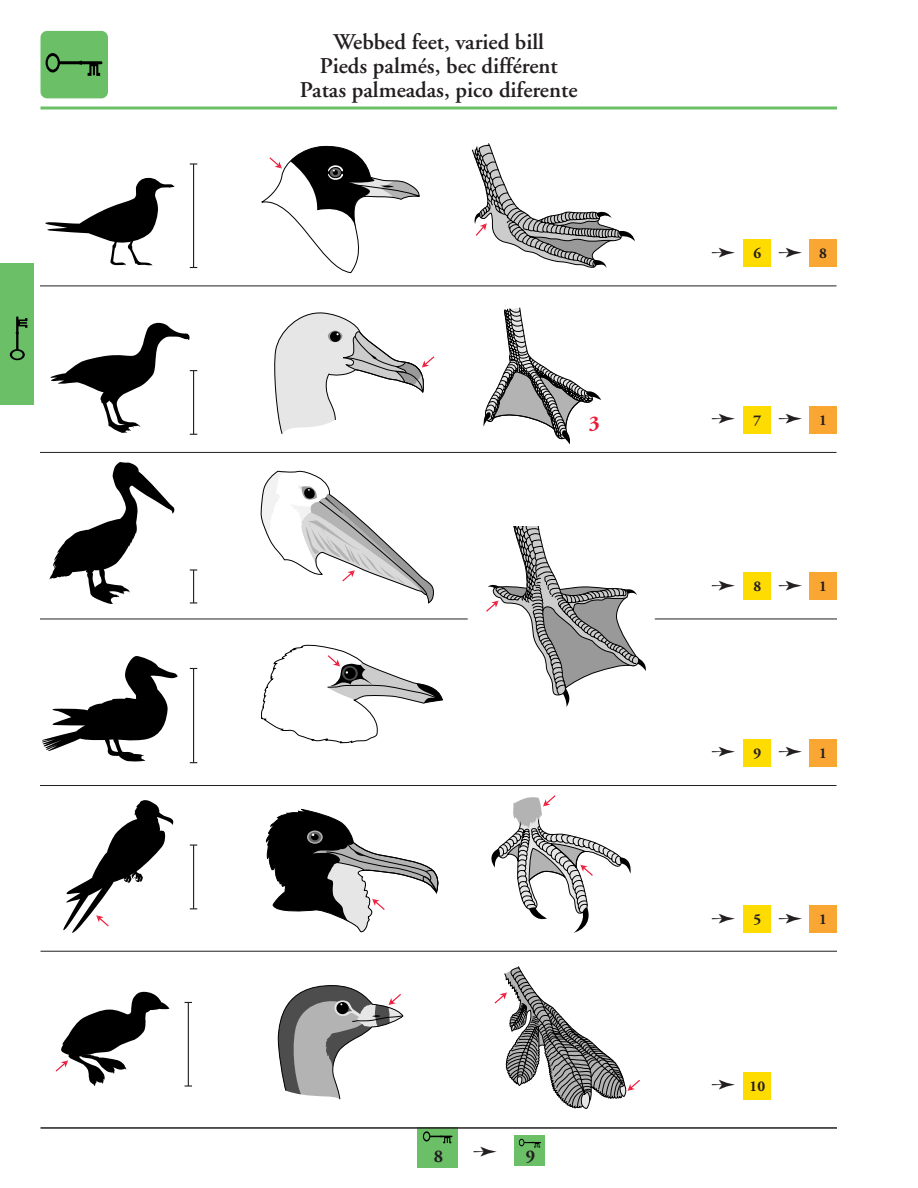
<style>
.page{position:relative;width:918px;height:1188px;background:#fff}
.page>*{position:absolute;margin:0;border:0;box-sizing:border-box;transform-origin:0 0}
.t1{font:600 22.5px/24px "Adobe Garamond";color:#231f20;text-align:center}
.t2{font:700 21px "Adobe Garamond";color:#ed1a3a}
.t3{font:700 18px "Adobe Garamond";color:#231f20}
.t4{font:700 15px "Adobe Garamond";color:#231f20}
</style>
<div class="page">
<div style="left:0;top:263px;width:34px;height:142px;background:#6bc067"></div>
<svg style="left:10px;top:316px;width:18px;height:44px"></svg>
<div style="left:417px;top:1127px;width:41px;height:41px;background:#6bc067"></div>
<svg style="left:423px;top:1131px;width:30px;height:12px"></svg>
<svg style="left:40px;top:106px;width:797px;height:4px;background:#8fcf8c"></svg>
<div style="left:515px;top:1136px;width:30px;height:30px;background:#6bc067"></div>
<svg style="left:519px;top:1139px;width:22px;height:9px"></svg>
<div style="left:40px;top:31px;width:68px;height:67px;background:#6bc067;border-radius:7px"></div>
<svg style="left:46px;top:53px;width:57px;height:23px"></svg>
<hr style="left:40px;top:1127px;width:797px;height:2px;background:#231f20">
<hr style="left:40px;top:951px;width:797px;height:1px;background:#231f20">
<div style="left:743px;top:906px;width:28px;height:27px;background:#ffdc01"></div>
<div style="left:809px;top:906px;width:28px;height:27px;background:#faa633"></div>
<div style="left:743px;top:739px;width:28px;height:27px;background:#ffdc01"></div>
<div style="left:743px;top:573px;width:28px;height:27px;background:#ffdc01"></div>
<div style="left:809px;top:573px;width:28px;height:27px;background:#faa633"></div>
<div style="left:809px;top:739px;width:28px;height:27px;background:#faa633"></div>
<div style="left:743px;top:406px;width:28px;height:27px;background:#ffdc01"></div>
<div style="left:809px;top:406px;width:28px;height:27px;background:#faa633"></div>
<div style="left:743px;top:240px;width:28px;height:27px;background:#ffdc01"></div>
<div style="left:809px;top:240px;width:28px;height:27px;background:#faa633"></div>
<div style="left:743px;top:1072px;width:28px;height:27px;background:#ffdc01"></div>
<svg style="left:55px;top:992px;width:114px;height:94px"></svg>
<svg style="left:277px;top:985px;width:127px;height:115px"></svg>
<svg style="left:494px;top:966px;width:146px;height:143px"></svg>
<hr style="left:188px;top:1002px;width:1px;height:84px;background:#231f20">
<svg style="left:185px;top:1085px;width:7px;height:2px"></svg>
<hr style="left:40px;top:286px;width:796px;height:1px;background:#231f20">
<hr style="left:40px;top:452px;width:796px;height:1px;background:#231f20">
<hr style="left:655px;top:619px;width:182px;height:1px;background:#231f20">
<hr style="left:40px;top:619px;width:428px;height:1px;background:#231f20">
<hr style="left:40px;top:785px;width:796px;height:1px;background:#231f20">
<svg style="left:45px;top:178px;width:130px;height:88px"></svg>
<svg style="left:261px;top:145px;width:159px;height:128px"></svg>
<svg style="left:471px;top:143px;width:164px;height:125px"></svg>
<svg style="left:274px;top:312px;width:161px;height:122px"></svg>
<svg style="left:483px;top:307px;width:118px;height:138px"></svg>
<svg style="left:50px;top:323px;width:147px;height:112px"></svg>
<hr style="left:193px;top:164px;width:1px;height:103px;background:#231f20">
<svg style="left:190px;top:163px;width:7px;height:2px"></svg>
<svg style="left:49px;top:462px;width:126px;height:142px"></svg>
<svg style="left:261px;top:470px;width:173px;height:134px"></svg>
<hr style="left:193px;top:570px;width:1px;height:33px;background:#231f20">
<svg style="left:190px;top:602px;width:7px;height:2px"></svg>
<svg style="left:190px;top:569px;width:7px;height:2px"></svg>
<svg style="left:41px;top:656px;width:137px;height:106px"></svg>
<svg style="left:261px;top:645px;width:182px;height:99px"></svg>
<svg style="left:486px;top:526px;width:160px;height:181px"></svg>
<hr style="left:193px;top:669px;width:1px;height:94px;background:#231f20">
<svg style="left:63px;top:800px;width:111px;height:133px"></svg>
<svg style="left:266px;top:808px;width:173px;height:125px"></svg>
<svg style="left:491px;top:795px;width:140px;height:138px"></svg>
<hr style="left:193px;top:845px;width:1px;height:64px;background:#231f20">
<p class="t1" style="left:300px;top:32px;width:279px">Webbed feet, varied bill<br>Pieds palmés, bec différent<br>Patas palmeadas, pico diferente</p>
<p class="t2" style="left:589px;top:415px;width:12px">3</p>
<p class="t3" style="left:434px;top:1149px;width:103px">8➛9</p>
<p class="t4" style="left:711px;top:247px;width:117px">➛6➛8</p>
<p class="t4" style="left:711px;top:414px;width:117px">➛7➛1</p>
<p class="t4" style="left:711px;top:580px;width:117px">➛8➛1</p>
<p class="t4" style="left:711px;top:747px;width:52px">➛ 9</p>
<p class="t4" style="left:778px;top:747px;width:50px">➛ 1</p>
<p class="t4" style="left:711px;top:913px;width:117px">➛5➛1</p>
<p class="t4" style="left:711px;top:1080px;width:55px">➛ 10</p>
</div>
